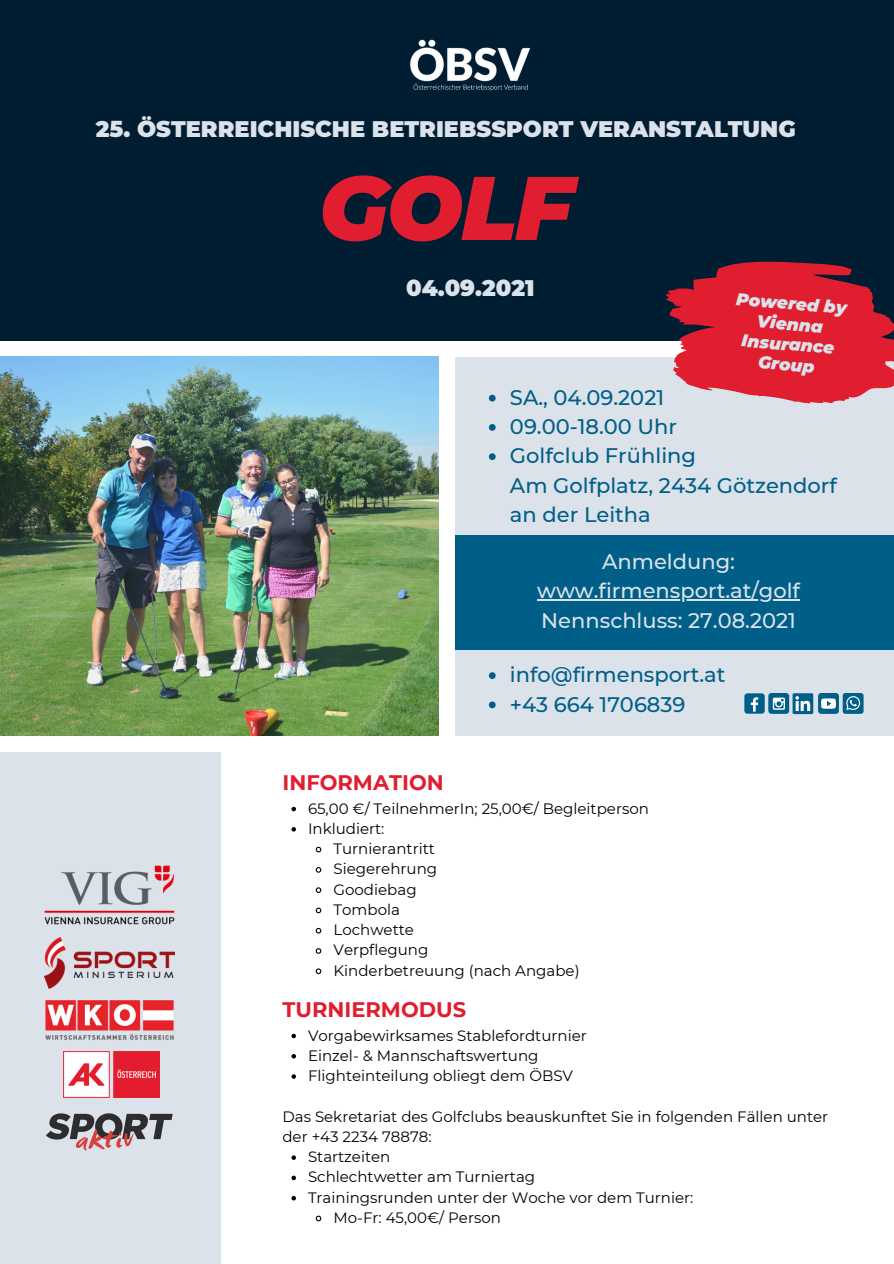
<style>
.page{position:relative;width:894px;height:1264px;background:#fff}
.page>*{position:absolute;margin:0;border:0;box-sizing:border-box;transform-origin:0 0}
.t1{font:italic 900 90.15px "Montserrat";color:#e11e2f}
.t2{font:900 22.5px "Montserrat";color:#dbe2e9}
.t3{font:500 21px/29.2px "Montserrat";color:#005f88}
.t4{font:500 21px/29.2px "Montserrat";color:#dbe2e9;text-align:center}
.t5{font:700 21px "Montserrat";color:#e11e2f}
.t6{font:italic 900 17.1px/20.5px "Montserrat";color:#dbe2e9;text-align:center}
.t7{font:15px/20.2px "Montserrat";color:#000}
</style>
<div class="page">
<img style="left:0;top:357px;width:438px;height:378px">
<div style="left:0;top:0;width:893px;height:341px;background:#001d32"></div>
<img style="left:410px;top:39px;width:121px;height:52px">
<div style="left:455px;top:357px;width:438px;height:378px;background:#dbe2e9"></div>
<svg style="left:488px;top:395px;width:7px;height:6px"></svg>
<svg style="left:488px;top:424px;width:7px;height:7px"></svg>
<svg style="left:488px;top:453px;width:7px;height:7px"></svg>
<svg style="left:291px;top:1033px;width:5px;height:5px"></svg>
<svg style="left:291px;top:1054px;width:5px;height:4px"></svg>
<svg style="left:291px;top:1074px;width:5px;height:4px"></svg>
<svg style="left:291px;top:1155px;width:5px;height:4px"></svg>
<svg style="left:291px;top:1175px;width:5px;height:5px"></svg>
<svg style="left:291px;top:1196px;width:5px;height:4px"></svg>
<svg style="left:315px;top:1215px;width:7px;height:7px"></svg>
<svg style="left:666px;top:261px;width:227px;height:142px"></svg>
<div style="left:744px;top:693px;width:20px;height:20px;background:#005f88;border-radius:3px"></div>
<svg style="left:750px;top:697px;width:8px;height:14px"></svg>
<div style="left:768px;top:693px;width:21px;height:21px;background:#005f88;border-radius:3px"></div>
<svg style="left:772px;top:697px;width:12px;height:12px"></svg>
<div style="left:792px;top:693px;width:21px;height:21px;background:#005f88;border-radius:2px"></div>
<svg style="left:795px;top:696px;width:15px;height:15px"></svg>
<svg style="left:817px;top:693px;width:21px;height:21px"></svg>
<svg style="left:820px;top:698px;width:15px;height:10px"></svg>
<div style="left:842px;top:693px;width:21px;height:21px;background:#005f88;border-radius:3px"></div>
<svg style="left:846px;top:696px;width:13px;height:14px"></svg>
<div style="left:455px;top:534px;width:438px;height:115px;background:#005f88"></div>
<div style="left:0;top:752px;width:220px;height:511px;background:#dbe2e9"></div>
<img style="left:45px;top:1000px;width:129px;height:40px">
<img style="left:45px;top:937px;width:129px;height:51px">
<img style="left:63px;top:1051px;width:96px;height:46px">
<img style="left:46px;top:1113px;width:127px;height:38px">
<img style="left:45px;top:865px;width:129px;height:59px">
<svg style="left:291px;top:806px;width:5px;height:5px"></svg>
<svg style="left:291px;top:827px;width:5px;height:4px"></svg>
<svg style="left:315px;top:846px;width:7px;height:7px"></svg>
<svg style="left:315px;top:867px;width:7px;height:6px"></svg>
<svg style="left:315px;top:887px;width:7px;height:6px"></svg>
<svg style="left:315px;top:907px;width:7px;height:7px"></svg>
<svg style="left:315px;top:927px;width:7px;height:7px"></svg>
<svg style="left:315px;top:948px;width:7px;height:6px"></svg>
<svg style="left:315px;top:968px;width:7px;height:6px"></svg>
<svg style="left:488px;top:672px;width:7px;height:7px"></svg>
<svg style="left:488px;top:701px;width:7px;height:7px"></svg>
<hr style="left:537px;top:599px;width:262px;height:1px;background:#dbe2e9">
<p class="t2" style="left:96px;top:115px;width:701px">25. ÖSTERREICHISCHE BETRIEBSSPORT VERANSTALTUNG</p>
<p class="t1" style="left:319px;top:153px;width:255px">GOLF</p>
<p class="t2" style="left:406px;top:274px;width:130px">04.09.2021</p>
<p class="t6" style="left:736px;top:288px;width:113px;rotate:5deg">Powered by<br>Vienna<br>Insurance<br>Group</p>
<p class="t3" style="left:510px;top:383px;width:156px">SA., 04.09.2021</p>
<p class="t3" style="left:510px;top:412px;width:169px">09.00-18.00 Uhr</p>
<p class="t3" style="left:510px;top:441px;width:187px">Golfclub Frühling</p>
<p class="t3" style="left:510px;top:470px;width:328px">Am Golfplatz, 2434 Götzendorf an der Leitha</p>
<p class="t4" style="left:537px;top:547px;width:264px">Anmeldung: www.firmensport.at/golf</p>
<p class="t4" style="left:541px;top:605px;width:256px">Nennschluss: 27.08.2021</p>
<p class="t5" style="left:282px;top:769px;width:163px">INFORMATION</p>
<p class="t3" style="left:510px;top:660px;width:217px">info@firmensport.at</p>
<p class="t3" style="left:510px;top:689px;width:177px">+43 664 1706839</p>
<p class="t7" style="left:308px;top:798px;width:342px">65,00 €/ TeilnehmerIn; 25,00€/ Begleitperson</p>
<p class="t7" style="left:308px;top:818px;width:78px">Inkludiert:</p>
<p class="t7" style="left:333px;top:838px;width:103px">Turnierantritt</p>
<p class="t7" style="left:333px;top:858px;width:105px">Siegerehrung</p>
<p class="t7" style="left:333px;top:879px;width:85px">Goodiebag</p>
<p class="t7" style="left:333px;top:899px;width:68px">Tombola</p>
<p class="t7" style="left:333px;top:919px;width:82px">Lochwette</p>
<p class="t7" style="left:333px;top:940px;width:96px">Verpflegung</p>
<p class="t7" style="left:333px;top:960px;width:247px">Kinderbetreuung (nach Angabe)</p>
<p class="t5" style="left:282px;top:996px;width:185px">TURNIERMODUS</p>
<p class="t7" style="left:308px;top:1024px;width:280px">Vorgabewirksames Stablefordturnier</p>
<p class="t7" style="left:308px;top:1045px;width:232px">Einzel- &amp; Mannschaftswertung</p>
<p class="t7" style="left:308px;top:1065px;width:266px">Flighteinteilung obliegt dem ÖBSV</p>
<p class="t7" style="left:282px;top:1106px;width:547px">Das Sekretariat des Golfclubs beauskunftet Sie in folgenden Fällen unter der +43 2234 78878:</p>
<p class="t7" style="left:308px;top:1146px;width:84px">Startzeiten</p>
<p class="t7" style="left:308px;top:1166px;width:229px">Schlechtwetter am Turniertag</p>
<p class="t7" style="left:308px;top:1187px;width:387px">Trainingsrunden unter der Woche vor dem Turnier:</p>
<p class="t7" style="left:333px;top:1207px;width:169px">Mo-Fr: 45,00€/ Person</p>
</div>
